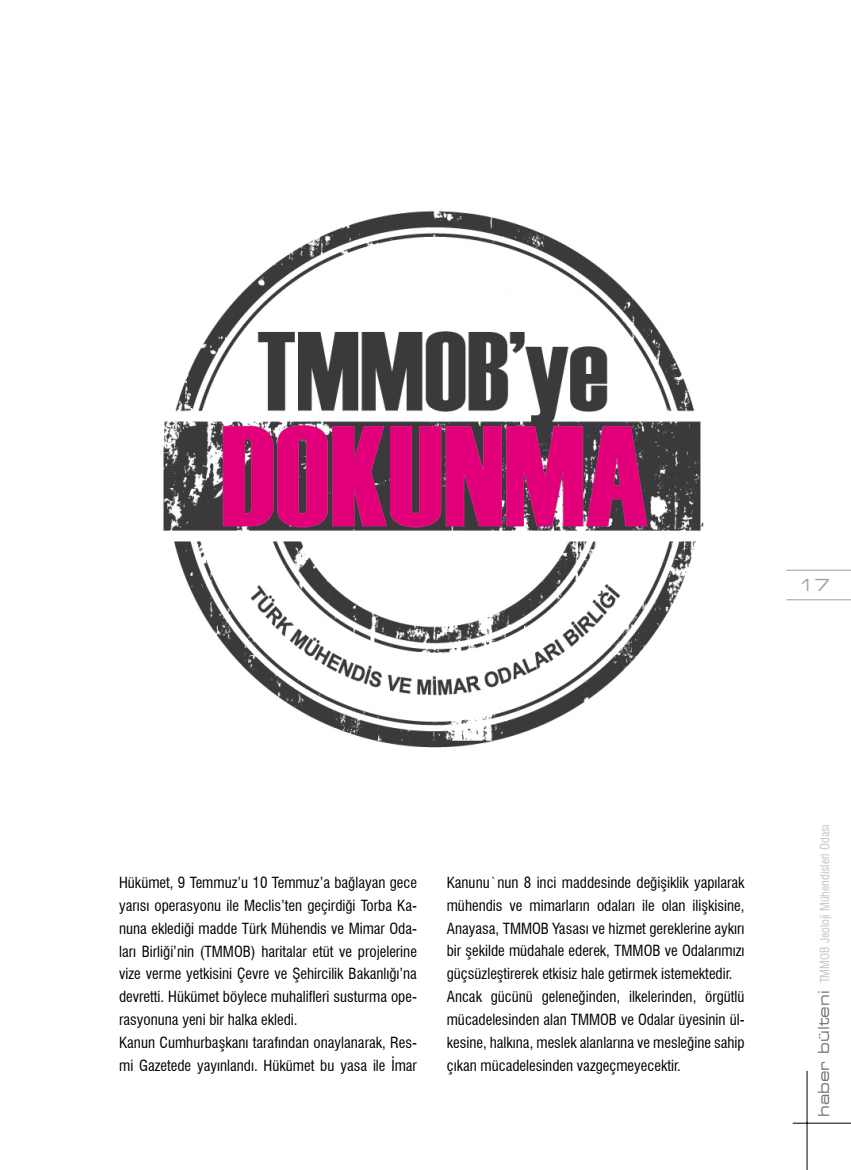
<style>
.page{position:relative;width:851px;height:1170px;background:#fff}
.page>*{position:absolute;margin:0;border:0;box-sizing:border-box;transform-origin:0 0}
.t1{font:expanded 16.5px "Square 721 BT";color:#9c9e9f}
.t2{font:condensed 15px/22.8px "Swiss 721 BT";color:#000}
.t3{font:12px "Swiss 721 Condensed BT";color:#c6c7c8}
.s1{font-family:"Square 721 BT";font-stretch:expanded;font-size:15px;color:#707172}
</style>
<div class="page">
<hr style="left:786px;top:569px;width:64px;height:1px;background:#9c9e9f">
<hr style="left:786px;top:599px;width:64px;height:1px;background:#9c9e9f">
<hr style="left:792px;top:1122px;width:58px;height:1px;background:#000">
<hr style="left:806px;top:1070px;width:1px;height:99px;background:#000">
<img style="left:163px;top:210px;width:540px;height:538px">
<p class="t1" style="left:798px;top:575px;width:33px">17</p>
<p class="t2" style="left:119px;top:871px;width:299px">Hükümet, 9 Temmuz’u 10 Temmuz’a bağlayan gece yarısı operasyonu ile Meclis’ten geçirdiği Torba Ka&shy;nuna eklediği madde Türk Mühendis ve Mimar Oda&shy;ları Birliği’nin (TMMOB) haritalar etüt ve projelerine vize verme yetkisini Çevre ve Şehircilik Bakanlığı’na devretti. Hükümet böylece muhalifleri susturma ope&shy;rasyonuna yeni bir halka ekledi.<br>Kanun Cumhurbaşkanı tarafından onaylanarak, Res&shy;mi Gazetede yayınlandı. Hükümet bu yasa ile İmar</p>
<p class="t2" style="left:446px;top:871px;width:299px">Kanunu`nun 8 inci maddesinde değişiklik yapılarak mühendis ve mimarların odaları ile olan ilişkisine, Anayasa, TMMOB Yasası ve hizmet gereklerine aykırı bir şekilde müdahale ederek, TMMOB ve Odalarımızı güçsüzleştirerek etkisiz hale getirmek istemektedir.<br>Ancak gücünü geleneğinden, ilkelerinden, örgütlü mücadelesinden alan TMMOB ve Odalar üyesinin ül&shy;kesine, halkına, meslek alanlarına ve mesleğine sahip çıkan mücadelesinden vazgeçmeyecektir.</p>
<p class="t3" style="left:817px;top:1116px;width:294px;rotate:-90deg"><span class="s1">haber bülteni</span> TMMOB Jeoloji Mühendisleri Odasý</p>
</div>
